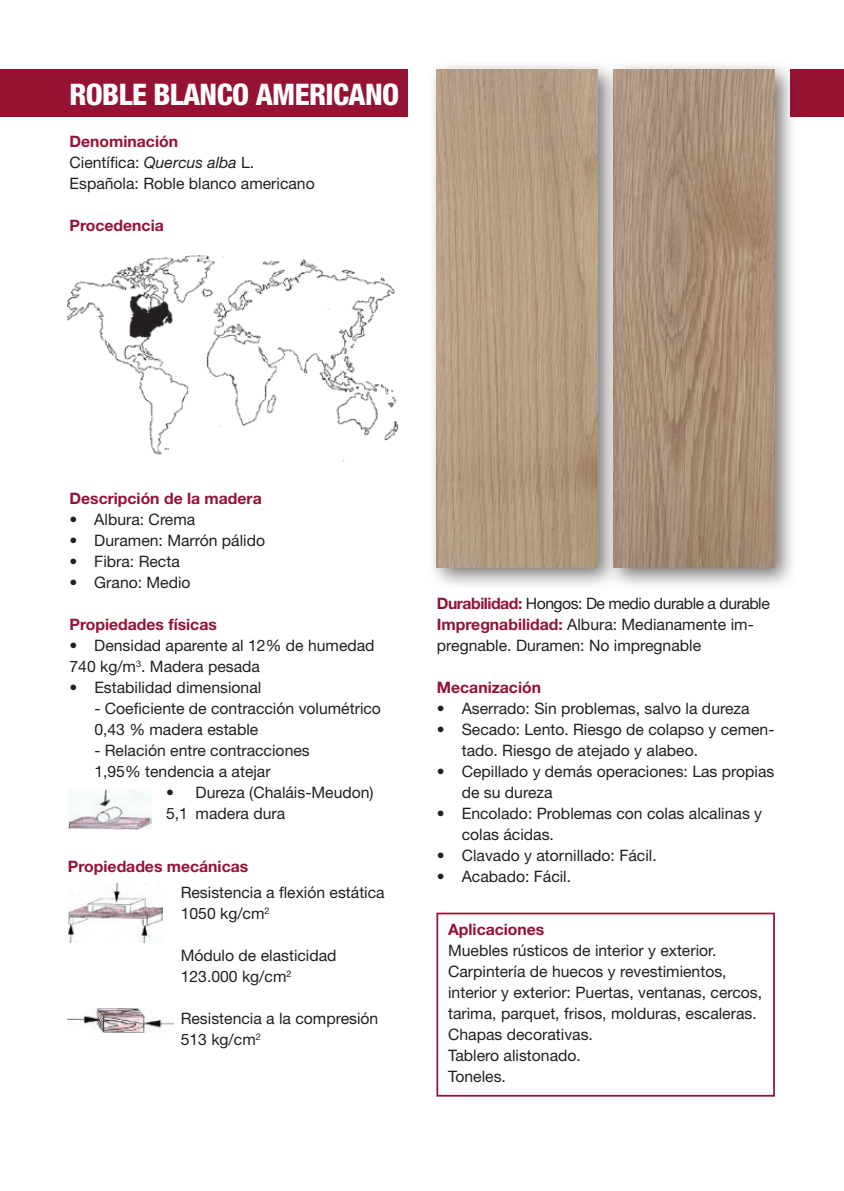
<style>
.page{position:relative;width:844px;height:1191px;background:#fff}
.page>*{position:absolute;margin:0;border:0;box-sizing:border-box;transform-origin:0 0}
.t1{font:800 condensed 29.75px "Helvetica Neue";letter-spacing:-.02em;color:#fff}
.t2{font:15.75px/21px "Helvetica Neue LT Std";color:#231f20}
.t3{font:700 15.75px "Helvetica Neue LT Std";color:#951233}
.s1{font-weight:700;color:#951233}
.s2{font-style:italic}
</style>
<div class="page">
<div style="left:790px;top:69px;width:53px;height:48px;background:#951233"></div>
<div style="left:0;top:69px;width:407px;height:48px;background:#951233"></div>
<div style="left:436px;top:912px;width:338px;height:184px;border:2px solid #951233"></div>
<img style="left:68px;top:1008px;width:105px;height:24px">
<img style="left:68px;top:789px;width:83px;height:40px">
<img style="left:68px;top:883px;width:94px;height:59px">
<div style="left:604px;top:60px;width:194px;height:531px;background:#231f20;opacity:.6"></div>
<img style="left:621px;top:69px;width:153px;height:498px">
<div style="left:427px;top:60px;width:194px;height:531px;background:#231f20;opacity:.6"></div>
<img style="left:437px;top:69px;width:160px;height:498px">
<img style="left:68px;top:255px;width:331px;height:206px">
<h1 class="t1" style="left:69px;top:76px;width:331px">ROBLE BLANCO AMERICANO</h1>
<p class="t2" style="left:69px;top:131px;width:247px"><span class="s1">Denominación<br></span>Científica: <span class="s2">Quercus alba</span> L.<br>Española: Roble blanco americano</p>
<p class="t3" style="left:69px;top:216px;width:96px">Procedencia</p>
<p class="t3" style="left:69px;top:489px;width:194px">Descripción de la madera</p>
<p class="t2" style="left:69px;top:509px;width:127px">• Albura: Crema</p>
<p class="t2" style="left:69px;top:530px;width:197px">• Duramen: Marrón pálido</p>
<p class="t2" style="left:69px;top:551px;width:112px">• Fibra: Recta</p>
<p class="t2" style="left:69px;top:572px;width:123px">• Grano: Medio</p>
<p class="t3" style="left:69px;top:615px;width:149px">Propiedades físicas</p>
<p class="t2" style="left:69px;top:635px;width:306px">• Densidad aparente al 12% de humedad<br>740 kg/m<sup>3</sup>. Madera pesada</p>
<p class="t2" style="left:69px;top:677px;width:193px">• Estabilidad dimensional</p>
<p class="t2" style="left:94px;top:698px;width:288px">- Coeficiente de contracción volumétrico<br>0,43 % madera estable</p>
<p class="t2" style="left:94px;top:740px;width:217px">- Relación entre contracciones<br>1,95% tendencia a atejar</p>
<p class="t2" style="left:166px;top:782px;width:209px">• Dureza (Chaláis-Meudon)<br>5,1 madera dura</p>
<p class="t3" style="left:68px;top:856px;width:182px">Propiedades mecánicas</p>
<p class="t2" style="left:181px;top:881px;width:205px">Resistencia a flexión estática<br>1050 kg/cm<sup>2</sup></p>
<p class="t2" style="left:181px;top:944px;width:157px">Módulo de elasticidad<br>123.000 kg/cm<sup>2</sup></p>
<p class="t2" style="left:181px;top:1007px;width:199px">Resistencia a la compresión<br>513 kg/cm<sup>2</sup></p>
<p class="t2" style="left:437px;top:593px;width:334px"><span class="s1">Durabilidad:</span> Hongos: De medio durable a durable<br><span class="s1">Impregnabilidad:</span> Albura: Medianamente im&shy;pregnable. Duramen: No impregnable</p>
<p class="t3" style="left:437px;top:678px;width:106px">Mecanización</p>
<p class="t2" style="left:437px;top:698px;width:314px">• Aserrado: Sin problemas, salvo la dureza</p>
<p class="t2" style="left:461px;top:719px;width:314px;text-indent:-25px">• Secado: Lento. Riesgo de colapso y cemen&shy;tado. Riesgo de atejado y alabeo.</p>
<p class="t2" style="left:461px;top:761px;width:314px;text-indent:-25px">• Cepillado y demás operaciones: Las propias de su dureza</p>
<p class="t2" style="left:461px;top:803px;width:302px;text-indent:-25px">• Encolado: Problemas con colas alcalinas y colas ácidas.</p>
<p class="t2" style="left:437px;top:845px;width:221px">• Clavado y atornillado: Fácil.</p>
<p class="t2" style="left:437px;top:866px;width:136px">• Acabado: Fácil.</p>
<p class="t3" style="left:448px;top:920px;width:98px">Aplicaciones</p>
<p class="t2" style="left:448px;top:940px;width:315px">Muebles rústicos de interior y exterior.<br>Carpintería de huecos y revestimientos, interior y exterior: Puertas, ventanas, cercos, tarima, parquet, frisos, molduras, escaleras.<br>Chapas decorativas.<br>Tablero alistonado.<br>Toneles.</p>
</div>
